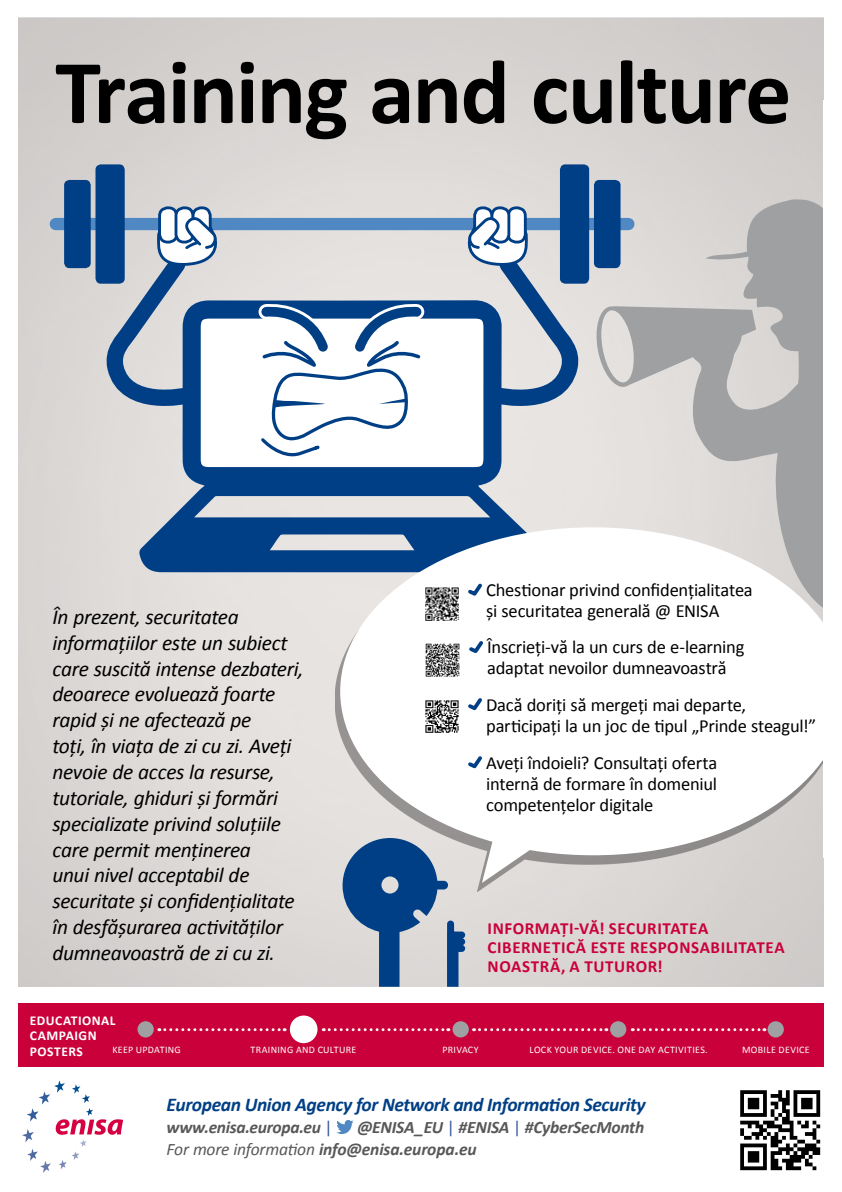
<style>
.page{position:relative;width:842px;height:1192px;background:#fff}
.page>*{position:absolute;margin:0;border:0;box-sizing:border-box;transform-origin:0 0}
.t1{font:700 92px "Calibri";color:#000}
.t2{font:italic 21.4px/25.9px "Calibri";letter-spacing:-.015em;color:#000}
.t3{font:italic 700 19.5px "Calibri";letter-spacing:-.02em;color:#003f85}
.t4{font:18.5px/21px "Calibri";letter-spacing:-.015em;color:#000}
.t5{font:italic 700 17.5px/22px "Calibri";letter-spacing:-.015em;color:#58585a}
.t6{font:700 17px/19px "Calibri";letter-spacing:.035em;color:#c90039}
.t7{font:700 13.55px/15.6px "Calibri";letter-spacing:.035em;color:#fff}
.t8{font:10px "Calibri";letter-spacing:.03em;color:#fff}
.s1{font-weight:400;font-style:normal;color:#395a97}
.s2{font-weight:400}
</style>
<div class="page">
<svg style="left:740px;top:1090px;width:80px;height:80px"></svg>
<svg style="left:22px;top:1081px;width:101px;height:92px"></svg>
<svg style="left:336px;top:1120px;width:18px;height:14px"></svg>
<div style="left:18px;top:1003px;width:806px;height:64px;background:#c90039"></div>
<img style="left:18px;top:17px;width:806px;height:969px">
<svg style="left:159px;top:1028px;width:126px;height:3px"></svg>
<svg style="left:323px;top:1028px;width:126px;height:3px"></svg>
<svg style="left:473px;top:1028px;width:134px;height:3px"></svg>
<svg style="left:632px;top:1028px;width:133px;height:3px"></svg>
<div style="left:137px;top:1021px;width:17px;height:16px;background:#9ea0a2;border-radius:50%"></div>
<div style="left:767px;top:1021px;width:17px;height:16px;background:#9ea0a2;border-radius:50%"></div>
<div style="left:452px;top:1021px;width:17px;height:16px;background:#9ea0a2;border-radius:50%"></div>
<div style="left:610px;top:1021px;width:16px;height:16px;background:#9ea0a2;border-radius:50%"></div>
<div style="left:290px;top:1016px;width:27px;height:27px;background:#fff;border-radius:50%"></div>
<svg style="left:594px;top:199px;width:230px;height:328px;background:#c4c3c3"></svg>
<svg style="left:139px;top:300px;width:406px;height:272px;background:#5f82ab"></svg>
<svg style="left:201px;top:319px;width:282px;height:148px"></svg>
<svg style="left:258px;top:301px;width:167px;height:159px"></svg>
<div style="left:56px;top:218px;width:572px;height:12px;background:#4f88c2"></div>
<div style="left:95px;top:164px;width:30px;height:120px;background:#003f85;border-radius:5px"></div>
<div style="left:560px;top:164px;width:29px;height:120px;background:#003f85;border-radius:5px"></div>
<div style="left:64px;top:180px;width:27px;height:88px;background:#003f85;border-radius:5px"></div>
<div style="left:594px;top:180px;width:26px;height:88px;background:#003f85;border-radius:5px"></div>
<svg style="left:160px;top:208px;width:17px;height:34px"></svg>
<div style="left:158px;top:206px;width:20px;height:38px;border:3px solid #003f85;border-radius:8px"></div>
<svg style="left:176px;top:208px;width:17px;height:34px"></svg>
<div style="left:175px;top:206px;width:20px;height:38px;border:3px solid #003f85;border-radius:8px"></div>
<svg style="left:193px;top:208px;width:17px;height:34px"></svg>
<div style="left:192px;top:206px;width:20px;height:38px;border:3px solid #003f85;border-radius:8px"></div>
<svg style="left:100px;top:211px;width:118px;height:218px"></svg>
<svg style="left:508px;top:208px;width:17px;height:34px"></svg>
<div style="left:507px;top:206px;width:20px;height:38px;border:3px solid #003f85;border-radius:8px"></div>
<svg style="left:492px;top:208px;width:17px;height:34px"></svg>
<div style="left:490px;top:206px;width:20px;height:38px;border:3px solid #003f85;border-radius:8px"></div>
<svg style="left:475px;top:208px;width:17px;height:34px"></svg>
<div style="left:473px;top:206px;width:20px;height:38px;border:3px solid #003f85;border-radius:8px"></div>
<svg style="left:467px;top:211px;width:117px;height:218px"></svg>
<div style="left:335px;top:536px;width:506px;height:356px;background:#000;opacity:.35"></div>
<svg style="left:482px;top:855px;width:75px;height:28px"></svg>
<svg style="left:340px;top:527px;width:484px;height:328px"></svg>
<svg style="left:343px;top:838px;width:122px;height:149px;background:#728eaf"></svg>
<svg style="left:465px;top:753px;width:20px;height:18px"></svg>
<svg style="left:465px;top:695px;width:20px;height:18px"></svg>
<svg style="left:466px;top:638px;width:20px;height:18px"></svg>
<svg style="left:465px;top:580px;width:20px;height:19px"></svg>
<img style="left:421px;top:583px;width:42px;height:41px">
<img style="left:422px;top:640px;width:40px;height:40px">
<img style="left:421px;top:695px;width:42px;height:43px">
<div style="left:824px;top:100px;width:18px;height:758px;background:#fff"></div>
<h1 class="t1" style="left:55px;top:27px;width:738px">TRAINING AND CULTURE</h1>
<p class="t2" style="left:52px;top:603px;width:253px">În prezent, securitatea informațiilor este un subiect care suscită intense dezbateri, deoarece evoluează foarte rapid și ne afectează pe<br>toți, în viața de zi cu zi. Aveți nevoie de acces la resurse, tutoriale, ghiduri și formări specializate privind soluțiile care permit menținerea<br>unui nivel acceptabil de securitate și confidențialitate în desfășurarea activităților dumneavoastră de zi cu zi.</p>
<p class="t4" style="left:486px;top:579px;width:268px">Chestionar privind confidențialitatea și securitatea generală @ ENISA</p>
<p class="t4" style="left:487px;top:636px;width:259px">Înscrieți-vă la un curs de e-learning adaptat nevoilor dumneavoastră</p>
<p class="t4" style="left:486px;top:693px;width:332px">Dacă doriți să mergeți mai departe, participați la un joc de tipul „Prinde steagul!”</p>
<p class="t4" style="left:486px;top:751px;width:233px;text-align:justify">Aveți îndoieli? Consultați oferta internă de formare în domeniul competențelor digitale</p>
<p class="t6" style="left:488px;top:918px;width:299px">INFORMAȚI-VĂ! SECURITATEA<br>CIBERNETICĂ ESTE RESPONSABILITATEA<br>NOASTRĂ, A TUTUROR!</p>
<p class="t7" style="left:30px;top:1012px;width:87px">EDUCATIONAL<br>CAMPAIGN<br>POSTERS</p>
<p class="t8" style="left:112px;top:1043px;width:70px">Keep updating</p>
<p class="t8" style="left:442px;top:1043px;width:38px">Privacy</p>
<p class="t8" style="left:529px;top:1043px;width:180px">Lock your device. One day activities.</p>
<p class="t8" style="left:742px;top:1043px;width:69px">Mobile device</p>
<p class="t8" style="left:251px;top:1043px;width:107px">Training and culture</p>
<p class="t3" style="left:167px;top:1091px;width:481px">European Union Agency for Network and Information Security</p>
<p class="t5" style="left:167px;top:1115px;width:479px;text-indent:191px">@ENISA_EU <span class="s1">|</span> #ENISA <span class="s1">|</span> #CyberSecMonth<br><span class="s2">For more information</span> info@enisa.europa.eu</p>
<p class="t5" style="left:167px;top:1115px;width:168px">www.enisa.europa.eu <span class="s1">|</span></p>
</div>
